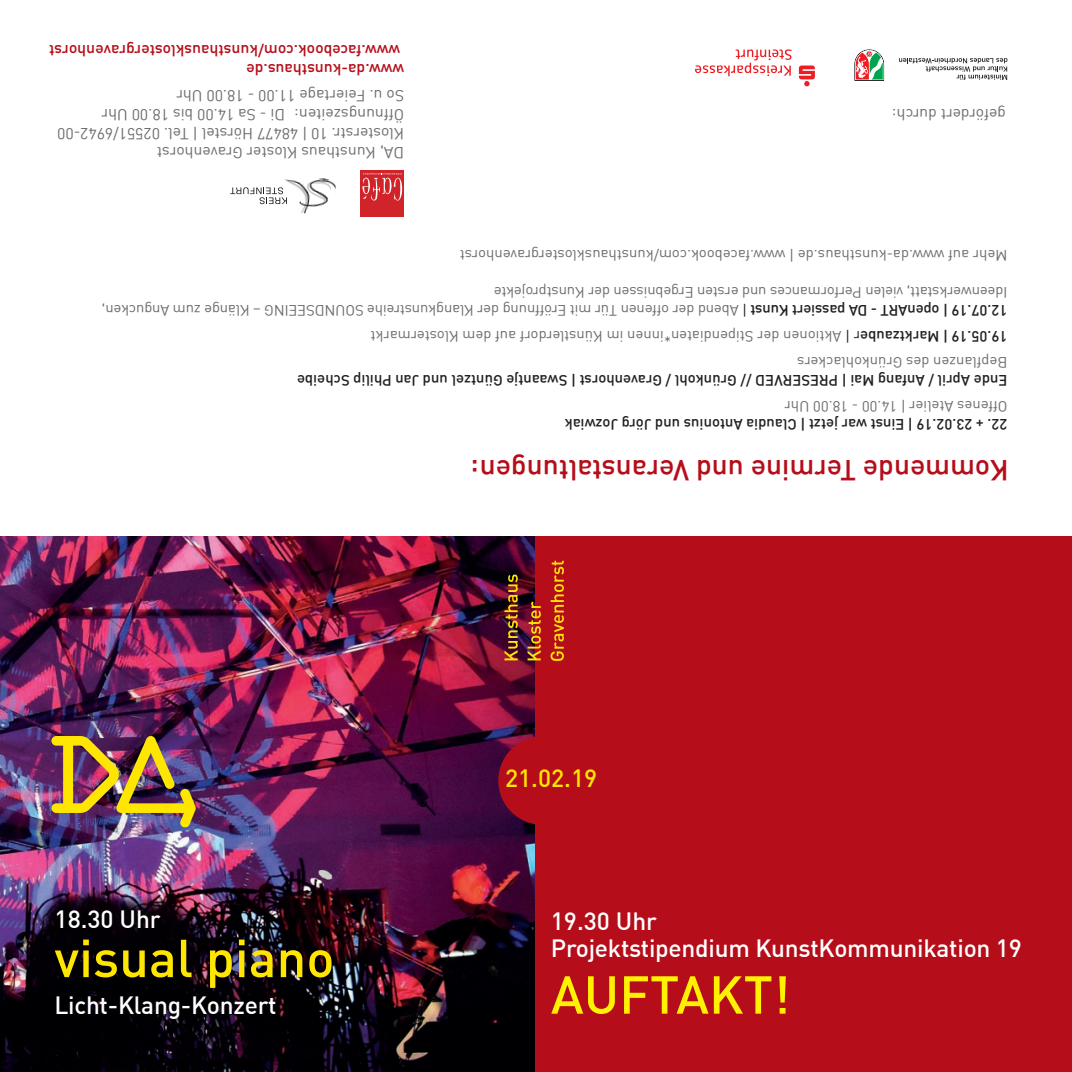
<style>
.page{position:relative;width:1072px;height:1072px;background:#fff}
.page>*{position:absolute;margin:0;border:0;box-sizing:border-box;transform-origin:0 0}
.t1{font:500 52.5px "DIN";color:#ffe601}
.t2{font:500 52.5px "DIN";color:#fff101}
.t3{font:500 28.35px "DIN";color:#b50e1a}
.t4{font:500 24.5px "DIN";letter-spacing:-.01em;color:#fff}
.t5{font:500 24.5px "DIN";color:#ffe601}
.t6{font:15.75px/18.9px "DIN";color:#6c6d70}
.t7{font:500 15.75px/18.9px "DIN";color:#b50e1a}
.t8{font:14.88px/26.2px "DIN";letter-spacing:-.01em;color:#6c6d70}
.t9{font:500 14.88px "DIN";color:#231f20}
.s1{font-weight:500;color:#231f20}
.s2{color:#231f20}
</style>
<div class="page">
<img style="left:0;top:536px;width:536px;height:535px">
<div style="left:536px;top:536px;width:535px;height:535px;background:#b50e1a"></div>
<svg style="left:230px;top:187px;width:48px;height:17px"></svg>
<img style="left:278px;top:178px;width:58px;height:36px">
<div style="left:360px;top:170px;width:44px;height:46px;background:#d1232a"></div>
<svg style="left:362px;top:173px;width:40px;height:27px"></svg>
<div style="left:498px;top:736px;width:89px;height:88px;background:#b50e1a;border-radius:50%"></div>
<svg style="left:695px;top:49px;width:96px;height:27px"></svg>
<svg style="left:799px;top:66px;width:16px;height:20px"></svg>
<svg style="left:854px;top:49px;width:30px;height:32px"></svg>
<svg style="left:899px;top:58px;width:108px;height:22px"></svg>
<img style="left:51px;top:736px;width:145px;height:92px">
<svg style="left:504px;top:574px;width:14px;height:86px"></svg>
<svg style="left:527px;top:601px;width:14px;height:59px"></svg>
<svg style="left:550px;top:561px;width:14px;height:100px"></svg>
<p class="t7" style="left:404px;top:80px;width:356px;rotate:-180deg">www.da-kunsthaus.de www.facebook.com/kunsthausklostergravenhorst</p>
<p class="t6" style="left:404px;top:125px;width:229px;rotate:-180deg">Öffnungszeiten:<br>So u. Feiertage 11.00 - 18.00 Uhr</p>
<p class="t6" style="left:285px;top:125px;width:185px;rotate:-180deg">Di - Sa 14.00 bis 18.00 Uhr</p>
<p class="t6" style="left:404px;top:143px;width:348px;rotate:-180deg">Klosterstr. 10 | 48477 Hörstel | Tel. 02551/6942-00</p>
<p class="t6" style="left:404px;top:162px;width:248px;rotate:-180deg">DA, Kunsthaus Kloster Gravenhorst</p>
<p class="t6" style="left:1005px;top:124px;width:115px;rotate:-180deg">gefördert durch:</p>
<p class="t8" style="left:1007px;top:269px;width:549px;rotate:-180deg">Mehr auf www.da-kunsthaus.de | www.facebook.com/kunsthausklostergravenhorst</p>
<p class="t8" style="left:1007px;top:305px;width:515px;rotate:-180deg">Ideenwerkstatt, vielen Performances und ersten Ergebnissen der Kunstprojekte</p>
<p class="t8" style="left:1007px;top:376px;width:907px;rotate:-180deg">Bepflanzen des Grünkohlackers<br><span class="s1">19.05.19 | Marktzaube</span><span class="s2">r |</span> Aktionen der Stipendiaten*innen im Künstlerdorf auf dem Klostermarkt<br><span class="s1">12.07.19 | openART - DA passiert Kunst</span> <span class="s2">|</span> Abend der offenen Tür mit Eröffnung der Klangkunstreihe SOUNDSEEING – Klänge zum Angucken,</p>
<p class="t9" style="left:1007px;top:390px;width:712px;rotate:-180deg">Ende April / Anfang Mai | PRESERVED // Grünkohl / Gravenhorst | Swaantje Güntzel und Jan Philip Scheibe</p>
<p class="t8" style="left:1007px;top:420px;width:224px;rotate:-180deg">Offenes Atelier | 14.00 - 18.00 Uhr</p>
<p class="t9" style="left:1007px;top:434px;width:444px;rotate:-180deg">22. + 23.02.19 | Einst war jetzt | Claudia Antonius und Jörg Jozwiak</p>
<h2 class="t3" style="left:1009px;top:488px;width:539px;rotate:-180deg">Kommende Termine und Veranstaltungen:</h2>
<h3 class="t5" style="left:505px;top:762px;width:93px">21.02.19</h3>
<h3 class="t4" style="left:55px;top:903px;width:108px">18.30 Uhr</h3>
<h3 class="t4" style="left:551px;top:905px;width:108px">19.30 Uhr</h3>
<h1 class="t1" style="left:54px;top:924px;width:282px">visual piano</h1>
<h3 class="t4" style="left:54px;top:989px;width:224px">Licht-Klang-Konzert</h3>
<h3 class="t4" style="left:551px;top:932px;width:472px">Projektstipendium KunstKommunikation 19</h3>
<h1 class="t2" style="left:551px;top:961px;width:241px">AUFTAKT!</h1>
</div>
